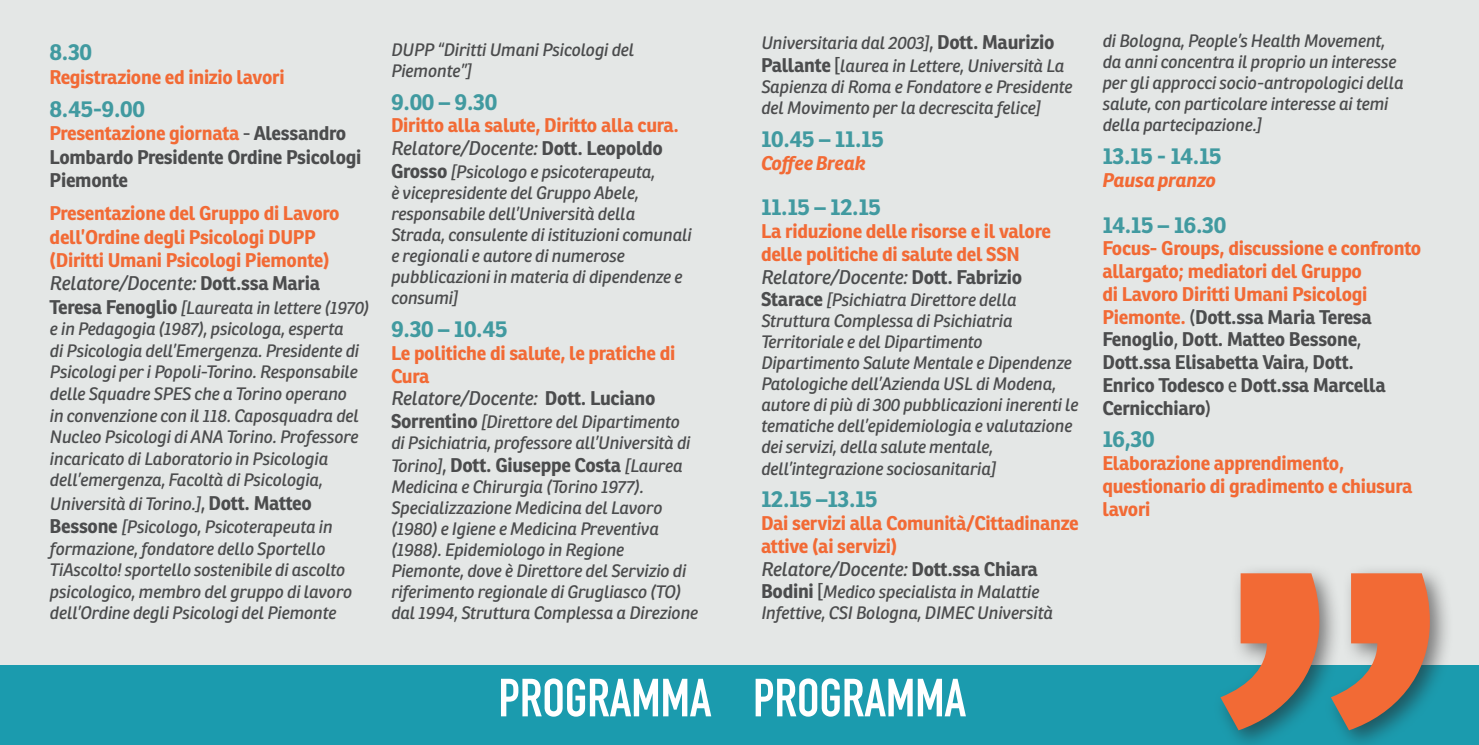
<style>
.page{position:relative;width:1479px;height:745px;background:#fff}
.page>*{position:absolute;margin:0;border:0;box-sizing:border-box;transform-origin:0 0}
.t1{font:700 52.68px "DIN Condensed";color:#fff}
.t2{font:700 22.75px "Ronnia";letter-spacing:-.015em;color:#419aa0}
.t3{font:700 19.25px/22.8px "Ronnia";letter-spacing:-.015em;color:#f26a35}
.t4{font:700 19.25px/22.8px "Ronnia";letter-spacing:-.015em;color:#4b4c4d}
.t5{font:italic 19.25px "Ronnia";letter-spacing:-.015em;color:#4b4c4d}
.t6{font:italic 700 19.25px "Ronnia";letter-spacing:-.015em;color:#f26a35}
.t7{font:italic 17.5px/21px "Ronnia";letter-spacing:-.015em;color:#4b4c4d}
.s1{color:#f26a35}
.s2{font-weight:400}
.s3{font-weight:700;font-style:normal}
.s4{font-weight:700;font-style:normal;font-size:19.25px}
.s5{font-style:normal;font-size:19.25px}
.s6{font-weight:400;font-style:italic;font-size:17.5px}
</style>
<div class="page">
<div style="left:0;top:0;width:1478px;height:744px;background:#e4e7e6"></div>
<div style="left:0;top:665px;width:1478px;height:79px;background:#1b9bae"></div>
<div style="left:1212px;top:563px;width:241px;height:181px;background:#231f20;opacity:.55"></div>
<svg style="left:1220px;top:573px;width:209px;height:156px"></svg>
<p class="t2" style="left:50px;top:38px;width:44px">8.30</p>
<p class="t3" style="left:50px;top:65px;width:237px">Registrazione ed inizio lavori</p>
<p class="t2" style="left:50px;top:94px;width:97px">8.45-9.00</p>
<p class="t4" style="left:50px;top:122px;width:313px;line-height:23.3px"><span class="s1">Presentazione giornata</span> <span class="s2">-</span> Alessandro<br>Lombardo Presidente Ordine Psicologi<br>Piemonte</p>
<p class="t3" style="left:50px;top:201px;width:291px;line-height:23.3px">Presentazione del Gruppo di Lavoro dell’Ordine degli Psicologi DUPP (Diritti Umani Psicologi Piemonte)</p>
<p class="t5" style="left:50px;top:271px;width:272px">Relatore/Docente: <span class="s3">Dott.ssa Maria</span></p>
<p class="t7" style="left:50px;top:296px;width:321px;line-height:21.5px"><span class="s4">Teresa Fenoglio</span> [Laureata in lettere (1970) e in Pedagogia (1987), psicologa, esperta<br>di Psicologia dell’Emergenza. Presidente di Psicologi per i Popoli-Torino. Responsabile delle Squadre SPES che a Torino operano<br>in convenzione con il 118. Caposquadra del Nucleo Psicologi di ANA Torino. Professore incaricato di Laboratorio in Psicologia dell’emergenza, Facoltà di Psicologia,</p>
<p class="t7" style="left:50px;top:491px;width:284px;line-height:23.3px">Università di Torino.]<span class="s5">,</span> <span class="s4">Dott. Matteo<br>Bessone</span> [Psicologo, Psicoterapeuta in</p>
<p class="t7" style="left:50px;top:537px;width:304px;line-height:21.5px">formazione, fondatore dello Sportello TiAscolto! sportello sostenibile di ascolto psicologico, membro del gruppo di lavoro dell’Ordine degli Psicologi del Piemonte</p>
<p class="t7" style="left:391px;top:39px;width:245px">DUPP “Diritti Umani Psicologi del<br>Piemonte”]</p>
<p class="t2" style="left:391px;top:87px;width:108px">9.00 – 9.30</p>
<p class="t3" style="left:391px;top:114px;width:289px">Diritto alla salute, Diritto alla cura.</p>
<p class="t5" style="left:391px;top:136px;width:273px">Relatore/Docente: <span class="s3">Dott. Leopoldo</span></p>
<p class="t7" style="left:391px;top:161px;width:302px"><span class="s4">Grosso</span> [Psicologo e psicoterapeuta,<br>è vicepresidente del Gruppo Abele, responsabile dell’Università della Strada, consulente di istituzioni comunali e regionali e autore di numerose pubblicazioni in materia di dipendenze e consumi]</p>
<p class="t2" style="left:391px;top:314px;width:118px">9.30 – 10.45</p>
<p class="t3" style="left:391px;top:341px;width:286px">Le politiche di salute, le pratiche di<br>Cura</p>
<p class="t5" style="left:391px;top:386px;width:266px">Relatore/Docente: <span class="s3">Dott. Luciano</span></p>
<p class="t7" style="left:391px;top:411px;width:301px"><span class="s4">Sorrentino</span> [Direttore del Dipartimento di Psichiatria, professore all’Università di</p>
<p class="t4" style="left:391px;top:453px;width:293px"><span class="s6">Torino]</span><span class="s2">,</span> Dott. Giuseppe Costa <span class="s6">[Laurea</span></p>
<p class="t7" style="left:391px;top:476px;width:308px">Medicina e Chirurgia (Torino 1977).<br>Specializzazione Medicina del Lavoro (1980) e Igiene e Medicina Preventiva (1988). Epidemiologo in Regione Piemonte, dove è Direttore del Servizio di riferimento regionale di Grugliasco (TO) dal 1994, Struttura Complessa a Direzione</p>
<p class="t7" style="left:761px;top:32px;width:305px;line-height:22.8px">Universitaria dal 2003]<span class="s5">,</span> <span class="s4">Dott. Maurizio<br>Pallante</span> <span class="s5">[</span>laurea in Lettere, Università La</p>
<p class="t7" style="left:761px;top:76px;width:313px">Sapienza di Roma e Fondatore e Presidente del Movimento per la decrescita felice]</p>
<p class="t2" style="left:761px;top:124px;width:124px">10.45 – 11.15</p>
<p class="t6" style="left:761px;top:150px;width:106px">Coffee Break</p>
<p class="t2" style="left:761px;top:192px;width:122px">11.15 – 12.15</p>
<p class="t3" style="left:761px;top:219px;width:291px">La riduzione delle risorse e il valore delle politiche di salute del SSN</p>
<p class="t5" style="left:761px;top:264px;width:263px">Relatore/Docente: <span class="s3">Dott. Fabrizio</span></p>
<p class="t7" style="left:761px;top:289px;width:319px"><span class="s4">Starace</span> [Psichiatra Direttore della Struttura Complessa di Psichiatria Territoriale e del Dipartimento Dipartimento Salute Mentale e Dipendenze Patologiche dell’Azienda USL di Modena, autore di più di 300 pubblicazioni inerenti le tematiche dell’epidemiologia e valutazione dei servizi, della salute mentale, dell’integrazione sociosanitaria]</p>
<p class="t2" style="left:761px;top:484px;width:118px">12.15 –13.15</p>
<p class="t3" style="left:761px;top:511px;width:319px">Dai servizi alla Comunità/Cittadinanze attive (ai servizi)</p>
<p class="t5" style="left:761px;top:556px;width:278px">Relatore/Docente: <span class="s3">Dott.ssa Chiara</span></p>
<p class="t7" style="left:761px;top:581px;width:293px"><span class="s4">Bodini</span> <span class="s5">[</span>Medico specialista in Malattie<br>Infettive, CSI Bologna, DIMEC Università</p>
<p class="t1" style="left:498px;top:666px;width:214px">PROGRAMMA</p>
<p class="t1" style="left:753px;top:666px;width:214px">PROGRAMMA</p>
<p class="t7" style="left:1102px;top:30px;width:303px">di Bologna, People’s Health Movement, da anni concentra il proprio un interesse per gli approcci socio-antropologici della salute, con particolare interesse ai temi della partecipazione.]</p>
<p class="t2" style="left:1102px;top:141px;width:121px">13.15 - 14.15</p>
<p class="t6" style="left:1102px;top:168px;width:115px">Pausa pranzo</p>
<p class="t2" style="left:1102px;top:210px;width:125px">14.15 – 16.30</p>
<p class="t4" style="left:1102px;top:237px;width:320px"><span class="s1">Focus- Groups, discussione e confronto allargato; mediatori del Gruppo<br>di Lavoro Diritti Umani Psicologi<br>Piemonte.</span> <span class="s2">(</span>Dott.ssa Maria Teresa<br>Fenoglio<span class="s2">,</span> Dott. Matteo Bessone<span class="s2">,<br></span>Dott.ssa Elisabetta Vaira<span class="s2">,</span> Dott.<br>Enrico Todesco <span class="s2">e</span> Dott.ssa Marcella<br>Cernicchiaro<span class="s2">)</span></p>
<p class="t2" style="left:1102px;top:424px;width:54px">16,30</p>
<p class="t3" style="left:1102px;top:451px;width:311px">Elaborazione apprendimento, questionario di gradimento e chiusura lavori</p>
</div>
